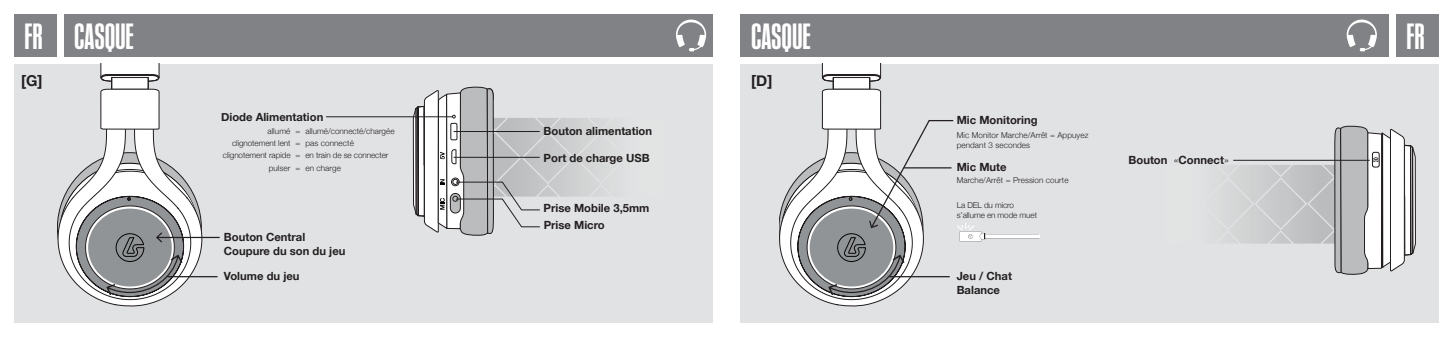
<style>
.page{position:relative;width:1453px;height:337px;background:#fff}
.page>*{position:absolute;margin:0;border:0;box-sizing:border-box;transform-origin:0 0}
.t1{font:500 35px "Kommissar X Cond";letter-spacing:.015em;color:#fff}
.t2{font:700 15px "Helvetica Neue";color:#231f20}
.t3{font:700 11.25px/13.5px "Helvetica Neue";color:#231f20}
.t4{font:300 8.12px/9.8px "Helvetica Neue";color:#231f20}
.s1{font-weight:300}
</style>
<div class="page">
<div style="left:14px;top:64px;width:698px;height:258px;background:#e1e2e4"></div>
<div style="left:64px;top:14px;width:648px;height:43px;background:#808285"></div>
<div style="left:741px;top:64px;width:698px;height:258px;background:#e1e2e4"></div>
<div style="left:741px;top:14px;width:648px;height:43px;background:#808285"></div>
<div style="left:1396px;top:14px;width:43px;height:43px;background:#808285"></div>
<div style="left:14px;top:14px;width:43px;height:43px;background:#808285"></div>
<svg style="left:1346px;top:20px;width:31px;height:31px"></svg>
<svg style="left:58px;top:64px;width:162px;height:242px"></svg>
<hr style="left:326px;top:116px;width:126px;height:1px;background:#231f20">
<svg style="left:413px;top:86px;width:193px;height:149px"></svg>
<svg style="left:779px;top:64px;width:260px;height:242px"></svg>
<hr style="left:904px;top:167px;width:47px;height:1px;background:#231f20">
<svg style="left:676px;top:20px;width:30px;height:31px"></svg>
<svg style="left:1223px;top:126px;width:193px;height:149px"></svg>
<h1 class="t1" style="left:25px;top:13px;width:110px">FR CASQUE</h1>
<h2 class="t2" style="left:21px;top:68px;width:23px">[G]</h2>
<h3 class="t3" style="left:221px;top:110px;width:104px">Diode Alimentation</h3>
<p class="t4" style="left:267px;top:125px;width:129px">allumé = allumé/connecté/chargée</p>
<p class="t4" style="left:232px;top:138px;width:123px">clignotement lent = pas connecté</p>
<p class="t4" style="left:223px;top:150px;width:167px">clignotement rapide = en train de se connecter</p>
<p class="t4" style="left:269px;top:162px;width:74px">pulser = en charge</p>
<h3 class="t3" style="left:224px;top:230px;width:123px">Bouton Central<br>Coupure du son du jeu</h3>
<h3 class="t3" style="left:224px;top:270px;width:77px">Volume du jeu</h3>
<h3 class="t3" style="left:544px;top:124px;width:110px">Bouton alimentation</h3>
<h3 class="t3" style="left:544px;top:151px;width:107px">Port de charge USB</h3>
<h3 class="t3" style="left:544px;top:202px;width:107px">Prise Mobile 3,5mm</h3>
<h3 class="t3" style="left:544px;top:218px;width:63px">Prise Micro</h3>
<h1 class="t1" style="left:751px;top:13px;width:61px">CASQUE</h1>
<h1 class="t1" style="left:1407px;top:13px;width:19px">FR</h1>
<h2 class="t2" style="left:751px;top:68px;width:23px">[D]</h2>
<h3 class="t3" style="left:957px;top:114px;width:83px">Mic Monitoring</h3>
<p class="t4" style="left:957px;top:129px;width:133px">Mic Monitor Marche/Arrêt = Appuyez pendant 3 secondes</p>
<h3 class="t3" style="left:957px;top:160px;width:51px">Mic Mute</h3>
<p class="t4" style="left:957px;top:175px;width:113px">Marche/Arrêt = Pression courte</p>
<p class="t4" style="left:957px;top:199px;width:82px">La DEL du micro s’allume en mode muet</p>
<h3 class="t3" style="left:957px;top:270px;width:57px">Jeu / Chat<br>Balance</h3>
<h3 class="t3" style="left:1128px;top:153px;width:102px">Bouton <span class="s1">«</span>Connect<span class="s1">»</span></h3>
</div>
